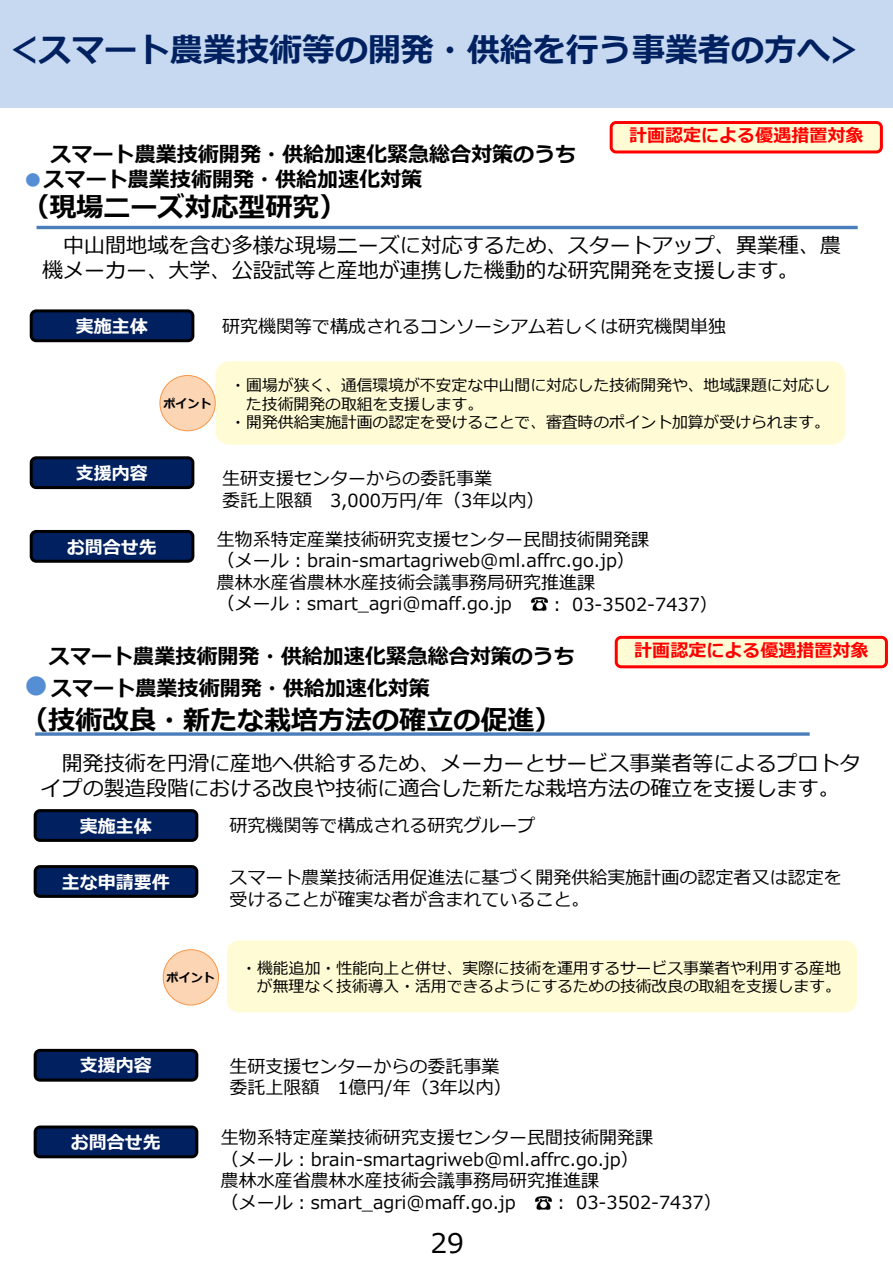
<style>
.page{position:relative;width:893px;height:1264px;background:#fff}
.page>*{position:absolute;margin:0;border:0;box-sizing:border-box;transform-origin:0 0}
.t1{font:700 33px "Meiryo";color:#002060}
.t2{font:700 27px "Meiryo";color:#000}
.t3{font:27px "Meiryo";color:#000}
.t4{font:21px "Meiryo";color:#000}
.t5{font:700 21px "Meiryo";color:#000}
.t6{font:18px/21.6px "Meiryo";color:#000}
.t7{font:700 18px "Meiryo";color:#fff}
.t8{font:700 18px "Meiryo";color:#f00}
.t9{font:15.9px "Meiryo";color:#000}
.t10{font:700 12px "Meiryo";color:#000}
.s1{color:#558ed5}
.s2{font-size:30px;color:#558ed5}
</style>
<div class="page">
<div style="left:0;top:0;width:892px;height:107px;background:#c6d9f1"></div>
<hr style="left:37px;top:226px;width:820px;height:3px;background:#4a7ebb">
<div style="left:611px;top:122px;width:270px;height:30px;background:#fffcd5;border-radius:5px"></div>
<div style="left:609px;top:121px;width:273px;height:32px;border:3px solid #f00;border-radius:5px"></div>
<div style="left:31px;top:311px;width:162px;height:29px;background:#002060;border-radius:5px"></div>
<div style="left:30px;top:309px;width:164px;height:33px;border:3px solid #000;border-radius:5px"></div>
<div style="left:31px;top:457px;width:162px;height:30px;background:#002060;border-radius:5px"></div>
<div style="left:30px;top:456px;width:164px;height:33px;border:3px solid #000;border-radius:5px"></div>
<div style="left:31px;top:531px;width:162px;height:30px;background:#002060;border-radius:5px"></div>
<div style="left:30px;top:530px;width:164px;height:32px;border:3px solid #000;border-radius:5px"></div>
<div style="left:215px;top:361px;width:630px;height:83px;background:#fffcd5;border-radius:14px"></div>
<div style="left:160px;top:375px;width:55px;height:55px;background:#fcd5b5;border-radius:50%"></div>
<div style="left:160px;top:375px;width:55px;height:56px;border:1px solid #f79646;border-radius:50%"></div>
<img style="left:530px;top:597px;width:19px;height:14px">
<hr style="left:35px;top:732px;width:774px;height:3px;background:#4a7ebb">
<div style="left:35px;top:810px;width:162px;height:30px;background:#002060;border-radius:5px"></div>
<div style="left:34px;top:809px;width:164px;height:32px;border:3px solid #000;border-radius:5px"></div>
<div style="left:35px;top:866px;width:162px;height:30px;background:#002060;border-radius:5px"></div>
<div style="left:34px;top:864px;width:164px;height:33px;border:3px solid #000;border-radius:5px"></div>
<div style="left:35px;top:1050px;width:162px;height:29px;background:#002060;border-radius:5px"></div>
<div style="left:34px;top:1048px;width:164px;height:33px;border:3px solid #000;border-radius:5px"></div>
<div style="left:35px;top:1126px;width:162px;height:30px;background:#002060;border-radius:5px"></div>
<div style="left:34px;top:1125px;width:164px;height:32px;border:3px solid #000;border-radius:5px"></div>
<div style="left:227px;top:940px;width:630px;height:72px;background:#fffcd5;border-radius:12px"></div>
<div style="left:163px;top:949px;width:55px;height:55px;background:#fcd5b5;border-radius:50%"></div>
<div style="left:163px;top:949px;width:56px;height:55px;border:1px solid #f79646;border-radius:50%"></div>
<img style="left:534px;top:1196px;width:19px;height:14px">
<div style="left:616px;top:637px;width:270px;height:29px;background:#fffcd5;border-radius:5px"></div>
<div style="left:614px;top:635px;width:273px;height:33px;border:3px solid #f00;border-radius:5px"></div>
<p class="t1" style="left:5px;top:27px;width:859px">＜スマート農業技術等の開発・供給を行う事業者の方へ＞</p>
<p class="t5" style="left:50px;top:139px;width:527px">スマート農業技術開発・供給加速化緊急総合対策のうち</p>
<p class="t5" style="left:22px;top:164px;width:401px"><span class="s1">●</span>スマート農業技術開発・供給加速化対策</p>
<p class="t2" style="left:22px;top:188px;width:326px">（現場ニーズ対応型研究）</p>
<p class="t8" style="left:629px;top:123px;width:235px">計画認定による優遇措置対象</p>
<p class="t4" style="left:63px;top:231px;width:779px">中山間地域を含む多様な現場ニーズに対応するため、スタートアップ、異業種、農</p>
<p class="t4" style="left:42px;top:256px;width:758px">機メーカー、大学、公設試等と産地が連携した機動的な研究開発を支援します。</p>
<p class="t7" style="left:76px;top:314px;width:73px">実施主体</p>
<p class="t6" style="left:222px;top:316px;width:505px">研究機関等で構成されるコンソーシアム若しくは研究機関単独</p>
<p class="t10" style="left:163px;top:395px;width:50px">ポイント</p>
<p class="t9" style="left:230px;top:374px;width:601px">・圃場が狭く、通信環境が不安定な中山間に対応した技術開発や、地域課題に対応し</p>
<p class="t9" style="left:246px;top:392px;width:239px">た技術開発の取組を支援します。</p>
<p class="t9" style="left:230px;top:411px;width:601px">・開発供給実施計画の認定を受けることで、審査時のポイント加算が受けられます。</p>
<p class="t7" style="left:76px;top:460px;width:73px">支援内容</p>
<p class="t7" style="left:67px;top:534px;width:91px">お問合せ先</p>
<p class="t6" style="left:222px;top:469px;width:271px">生研支援センターからの委託事業</p>
<p class="t6" style="left:222px;top:490px;width:324px">委託上限額 3,000万円/年（3年以内）</p>
<p class="t6" style="left:217px;top:529px;width:434px">生物系特定産業技術研究支援センター民間技術開発課</p>
<p class="t6" style="left:217px;top:550px;width:419px">（メール：brain-smartagriweb@ml.affrc.go.jp）</p>
<p class="t6" style="left:217px;top:572px;width:379px">農林水産省農林水産技術会議事務局研究推進課</p>
<p class="t6" style="left:217px;top:594px;width:296px">（メール：smart_agri@maff.go.jp</p>
<p class="t6" style="left:548px;top:594px;width:171px">： 03-3502-7437）</p>
<p class="t5" style="left:49px;top:641px;width:527px">スマート農業技術開発・供給加速化緊急総合対策のうち</p>
<p class="t8" style="left:634px;top:637px;width:235px">計画認定による優遇措置対象</p>
<p class="t5" style="left:21px;top:673px;width:410px"><span class="s2">●</span>スマート農業技術開発・供給加速化対策</p>
<p class="t2" style="left:21px;top:700px;width:542px">（技術改良・新たな栽培方法の確立の促進）</p>
<p class="t4" style="left:62px;top:748px;width:800px">開発技術を円滑に産地へ供給するため、メーカーとサービス事業者等によるプロトタ</p>
<p class="t4" style="left:41px;top:773px;width:800px">イプの製造段階における改良や技術に適合した新たな栽培方法の確立を支援します。</p>
<p class="t7" style="left:80px;top:813px;width:73px">実施主体</p>
<p class="t7" style="left:62px;top:869px;width:109px">主な申請要件</p>
<p class="t6" style="left:229px;top:815px;width:308px">研究機関等で構成される研究グループ</p>
<p class="t6" style="left:229px;top:867px;width:614px">スマート農業技術活用促進法に基づく開発供給実施計画の認定者又は認定を受けることが確実な者が含まれていること。</p>
<p class="t10" style="left:167px;top:968px;width:50px">ポイント</p>
<p class="t9" style="left:241px;top:956px;width:601px">・機能追加・性能向上と併せ、実際に技術を運用するサービス事業者や利用する産地</p>
<p class="t9" style="left:257px;top:975px;width:585px">が無理なく技術導入・活用できるようにするための技術改良の取組を支援します。</p>
<p class="t7" style="left:80px;top:1052px;width:73px">支援内容</p>
<p class="t7" style="left:71px;top:1129px;width:91px">お問合せ先</p>
<p class="t6" style="left:229px;top:1056px;width:272px">生研支援センターからの委託事業</p>
<p class="t6" style="left:229px;top:1077px;width:284px">委託上限額 1億円/年（3年以内）</p>
<p class="t6" style="left:221px;top:1127px;width:433px">生物系特定産業技術研究支援センター民間技術開発課</p>
<p class="t6" style="left:221px;top:1149px;width:419px">（メール：brain-smartagriweb@ml.affrc.go.jp）</p>
<p class="t6" style="left:221px;top:1170px;width:379px">農林水産省農林水産技術会議事務局研究推進課</p>
<p class="t6" style="left:221px;top:1192px;width:296px">（メール：smart_agri@maff.go.jp</p>
<p class="t6" style="left:552px;top:1192px;width:171px">： 03-3502-7437）</p>
<h2 class="t3" style="left:430px;top:1224px;width:35px">29</h2>
</div>
